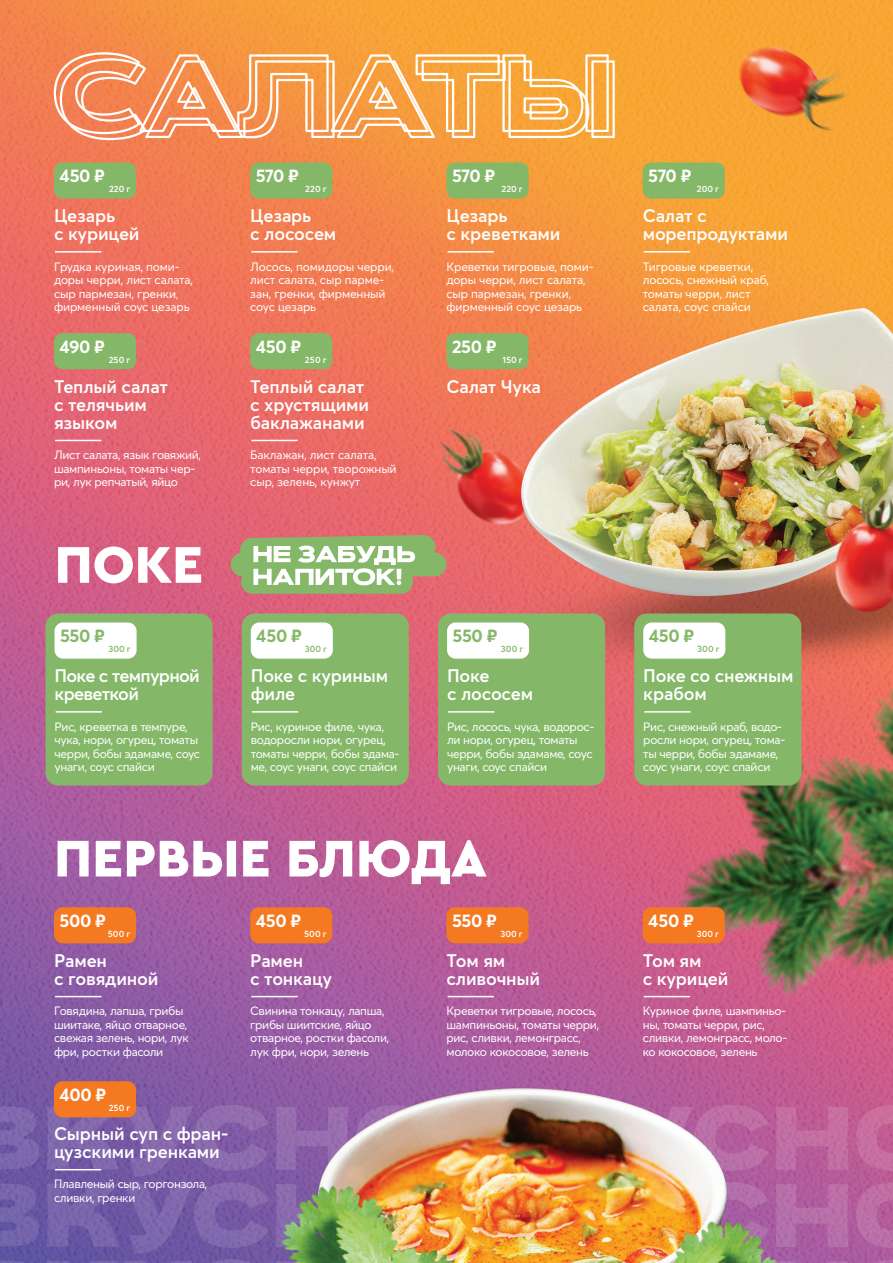
<style>
.page{position:relative;width:893px;height:1263px;background:#fff}
.page>*{position:absolute;margin:0;border:0;box-sizing:border-box;transform-origin:0 0}
.t1{font:900 54px "Cera Pro";color:#fff}
.t2{font:600 18px/18px "Averta CY";letter-spacing:-.01em;color:#fff}
.t3{font:700 18px "Averta CY";letter-spacing:-.02em;color:#fff}
.t4{font:600 18px/18px "Averta CY";letter-spacing:-.04em;color:#fff}
.t5{font:700 18px "Averta CY";letter-spacing:-.02em;color:#84b868}
.t6{font:12px/13.5px "Averta CY";letter-spacing:-.025em;color:#fff}
.t7{font:600 9px "Averta CY";letter-spacing:.01em;color:#fff}
.t8{font:600 9px "Averta CY";letter-spacing:.01em;color:#84b868}
</style>
<div class="page">
<img style="left:0;top:0;width:893px;height:1263px">
<hr style="left:55px;top:996px;width:46px;height:1px;background:#fff">
<div style="left:54px;top:907px;width:82px;height:36px;background:#f47921;border-radius:9px"></div>
<hr style="left:55px;top:1169px;width:46px;height:1px;background:#fff">
<div style="left:54px;top:1081px;width:82px;height:36px;background:#f47921;border-radius:9px"></div>
<hr style="left:448px;top:996px;width:46px;height:1px;background:#fff">
<div style="left:446px;top:907px;width:83px;height:36px;background:#f47921;border-radius:9px"></div>
<hr style="left:644px;top:996px;width:46px;height:1px;background:#fff">
<div style="left:643px;top:907px;width:82px;height:36px;background:#f47921;border-radius:9px"></div>
<hr style="left:251px;top:996px;width:47px;height:1px;background:#fff">
<div style="left:250px;top:907px;width:82px;height:36px;background:#f47921;border-radius:9px"></div>
<hr style="left:55px;top:251px;width:46px;height:2px;background:#fff">
<div style="left:54px;top:162px;width:82px;height:37px;background:#84b868;border-radius:9px"></div>
<hr style="left:55px;top:440px;width:46px;height:1px;background:#fff">
<div style="left:54px;top:333px;width:82px;height:36px;background:#84b868;border-radius:9px"></div>
<hr style="left:644px;top:251px;width:46px;height:2px;background:#fff">
<div style="left:643px;top:162px;width:82px;height:37px;background:#84b868;border-radius:9px"></div>
<div style="left:446px;top:333px;width:83px;height:36px;background:#84b868;border-radius:9px"></div>
<hr style="left:251px;top:251px;width:47px;height:2px;background:#fff">
<div style="left:250px;top:162px;width:82px;height:37px;background:#84b868;border-radius:9px"></div>
<hr style="left:448px;top:251px;width:46px;height:2px;background:#fff">
<div style="left:446px;top:162px;width:83px;height:37px;background:#84b868;border-radius:9px"></div>
<hr style="left:251px;top:440px;width:47px;height:1px;background:#fff">
<div style="left:250px;top:333px;width:82px;height:36px;background:#84b868;border-radius:9px"></div>
<svg style="left:53px;top:51px;width:557px;height:84px;background:#f7aa65"></svg>
<svg style="left:59px;top:57px;width:557px;height:84px;background:#f7aa68"></svg>
<div style="left:46px;top:613px;width:167px;height:172px;background:#84b868;border-radius:13px"></div>
<div style="left:438px;top:613px;width:167px;height:172px;background:#84b868;border-radius:13px"></div>
<div style="left:634px;top:613px;width:167px;height:172px;background:#84b868;border-radius:13px"></div>
<hr style="left:56px;top:711px;width:46px;height:2px;background:#fff">
<div style="left:55px;top:622px;width:82px;height:37px;background:#fff;border-radius:9px"></div>
<div style="left:242px;top:613px;width:167px;height:172px;background:#84b868;border-radius:13px"></div>
<hr style="left:252px;top:711px;width:46px;height:2px;background:#fff">
<div style="left:251px;top:622px;width:82px;height:37px;background:#fff;border-radius:9px"></div>
<hr style="left:448px;top:711px;width:46px;height:2px;background:#fff">
<div style="left:447px;top:622px;width:82px;height:37px;background:#fff;border-radius:9px"></div>
<hr style="left:644px;top:711px;width:47px;height:2px;background:#fff">
<div style="left:643px;top:622px;width:82px;height:37px;background:#fff;border-radius:9px"></div>
<svg style="left:231px;top:535px;width:215px;height:59px"></svg>
<p class="t3" style="left:60px;top:163px;width:47px">450 ₽</p>
<p class="t3" style="left:256px;top:163px;width:44px">570 ₽</p>
<p class="t3" style="left:452px;top:163px;width:44px">570 ₽</p>
<p class="t7" style="left:109px;top:183px;width:23px">220 г</p>
<p class="t7" style="left:305px;top:183px;width:23px">220 г</p>
<p class="t7" style="left:501px;top:183px;width:23px">220 г</p>
<p class="t2" style="left:54px;top:206px;width:63px">Цезарь</p>
<p class="t2" style="left:54px;top:224px;width:87px">с курицей</p>
<p class="t6" style="left:54px;top:259px;width:141px">Грудка куриная, поми&shy;доры черри, лист салата, сыр пармезан, гренки, фирменный соус цезарь</p>
<p class="t2" style="left:250px;top:206px;width:63px">Цезарь</p>
<p class="t2" style="left:250px;top:224px;width:88px">с лососем</p>
<p class="t6" style="left:250px;top:259px;width:145px">Лосось, помидоры черри, лист салата, сыр парме&shy;зан, гренки, фирменный соус цезарь</p>
<p class="t2" style="left:446px;top:206px;width:63px">Цезарь</p>
<p class="t2" style="left:446px;top:224px;width:116px">с креветками</p>
<p class="t6" style="left:446px;top:259px;width:149px">Креветки тигровые, поми&shy;доры черри, лист салата, сыр пармезан, гренки, фирменный соус цезарь</p>
<p class="t3" style="left:60px;top:333px;width:47px">490 ₽</p>
<p class="t3" style="left:256px;top:333px;width:47px">450 ₽</p>
<p class="t3" style="left:452px;top:333px;width:46px">250 ₽</p>
<p class="t7" style="left:109px;top:353px;width:23px">250 г</p>
<p class="t7" style="left:305px;top:353px;width:23px">250 г</p>
<p class="t7" style="left:502px;top:353px;width:22px">150 г</p>
<p class="t2" style="left:54px;top:377px;width:115px">Теплый салат</p>
<p class="t2" style="left:54px;top:395px;width:94px">с телячьим языком</p>
<p class="t6" style="left:54px;top:448px;width:149px">Лист салата, язык говяжий, шампиньоны, томаты чер&shy;ри, лук репчатый, яйцо</p>
<p class="t2" style="left:250px;top:377px;width:120px">Теплый салат с хрустящими баклажанами</p>
<p class="t6" style="left:250px;top:448px;width:148px">Баклажан, лист салата, томаты черри, творожный сыр, зелень, кунжут</p>
<p class="t2" style="left:446px;top:377px;width:96px">Салат Чука</p>
<p class="t1" style="left:55px;top:529px;width:150px">ПОКЕ</p>
<p class="t5" style="left:60px;top:623px;width:46px">550 ₽</p>
<p class="t5" style="left:256px;top:623px;width:47px">450 ₽</p>
<p class="t5" style="left:453px;top:623px;width:46px">550 ₽</p>
<p class="t8" style="left:108px;top:643px;width:24px">300 г</p>
<p class="t8" style="left:305px;top:643px;width:24px">300 г</p>
<p class="t8" style="left:501px;top:643px;width:24px">300 г</p>
<p class="t4" style="left:55px;top:666px;width:147px">Поке с темпурной креветкой</p>
<p class="t6" style="left:55px;top:719px;width:147px">Рис, креветка в темпуре, чука, нори, огурец, томаты черри, бобы эдамаме, соус унаги, соус спайси</p>
<p class="t2" style="left:251px;top:666px;width:139px">Поке с куриным филе</p>
<p class="t6" style="left:251px;top:719px;width:150px">Рис, куриное филе, чука, водоросли нори, огурец, томаты черри, бобы эдама&shy;ме, соус унаги, соус спайси</p>
<p class="t2" style="left:447px;top:666px;width:44px">Поке</p>
<p class="t2" style="left:447px;top:684px;width:88px">с лососем</p>
<p class="t6" style="left:447px;top:719px;width:149px">Рис, лосось, чука, водорос&shy;ли нори, огурец, томаты черри, бобы эдамаме, соус унаги, соус спайси</p>
<p class="t1" style="left:54px;top:822px;width:434px">ПЕРВЫЕ БЛЮДА</p>
<p class="t3" style="left:60px;top:908px;width:48px">500 ₽</p>
<p class="t7" style="left:108px;top:927px;width:24px">500 г</p>
<p class="t2" style="left:54px;top:951px;width:55px">Рамен</p>
<p class="t2" style="left:54px;top:969px;width:106px">с говядиной</p>
<p class="t6" style="left:54px;top:1004px;width:136px">Говядина, лапша, грибы шиитаке, яйцо отварное, свежая зелень, нори, лук фри, ростки фасоли</p>
<p class="t3" style="left:60px;top:1082px;width:48px">400 ₽</p>
<p class="t7" style="left:109px;top:1101px;width:23px">250 г</p>
<p class="t2" style="left:54px;top:1124px;width:176px">Сырный суп с фран&shy;цузскими гренками</p>
<p class="t6" style="left:54px;top:1177px;width:155px">Плавленый сыр, горгонзола, сливки, гренки</p>
<p class="t3" style="left:256px;top:908px;width:47px">450 ₽</p>
<p class="t7" style="left:304px;top:927px;width:24px">500 г</p>
<p class="t2" style="left:250px;top:951px;width:55px">Рамен</p>
<p class="t2" style="left:250px;top:969px;width:83px">с тонкацу</p>
<p class="t6" style="left:250px;top:1004px;width:141px">Свинина тонкацу, лапша, грибы шиитские, яйцо отварное, ростки фасоли, лук фри, нори, зелень</p>
<p class="t3" style="left:452px;top:908px;width:46px">550 ₽</p>
<p class="t7" style="left:500px;top:927px;width:24px">300 г</p>
<p class="t2" style="left:446px;top:951px;width:95px">Том ям сливочный</p>
<p class="t6" style="left:446px;top:1004px;width:154px">Креветки тигровые, лосось, шампиньоны, томаты черри, рис, сливки, лемонграсс, молоко кокосовое, зелень</p>
<p class="t3" style="left:648px;top:163px;width:44px">570 ₽</p>
<p class="t7" style="left:697px;top:183px;width:24px">200 г</p>
<p class="t2" style="left:643px;top:206px;width:147px">Салат с морепродуктами</p>
<p class="t6" style="left:643px;top:259px;width:112px">Тигровые креветки,</p>
<p class="t6" style="left:643px;top:273px;width:128px">лосось, снежный краб,</p>
<p class="t6" style="left:643px;top:286px;width:109px">томаты черри, лист</p>
<p class="t6" style="left:643px;top:300px;width:110px">салата, соус спайси</p>
<p class="t5" style="left:649px;top:623px;width:47px">450 ₽</p>
<p class="t8" style="left:697px;top:643px;width:24px">300 г</p>
<p class="t2" style="left:643px;top:666px;width:152px">Поке со снежным крабом</p>
<p class="t6" style="left:643px;top:719px;width:143px">Рис, снежный краб, водо&shy;росли нори, огурец, тома&shy;ты черри, бобы эдамаме, соус унаги, соус спайси</p>
<p class="t3" style="left:648px;top:908px;width:47px">450 ₽</p>
<p class="t7" style="left:697px;top:927px;width:24px">300 г</p>
<p class="t2" style="left:643px;top:951px;width:60px">Том ям</p>
<p class="t2" style="left:643px;top:969px;width:87px">с курицей</p>
<p class="t6" style="left:643px;top:1004px;width:146px">Куриное филе, шампиньо&shy;ны, томаты черри, рис, сливки, лемонграсс, моло&shy;ко кокосовое, зелень</p>
</div>
